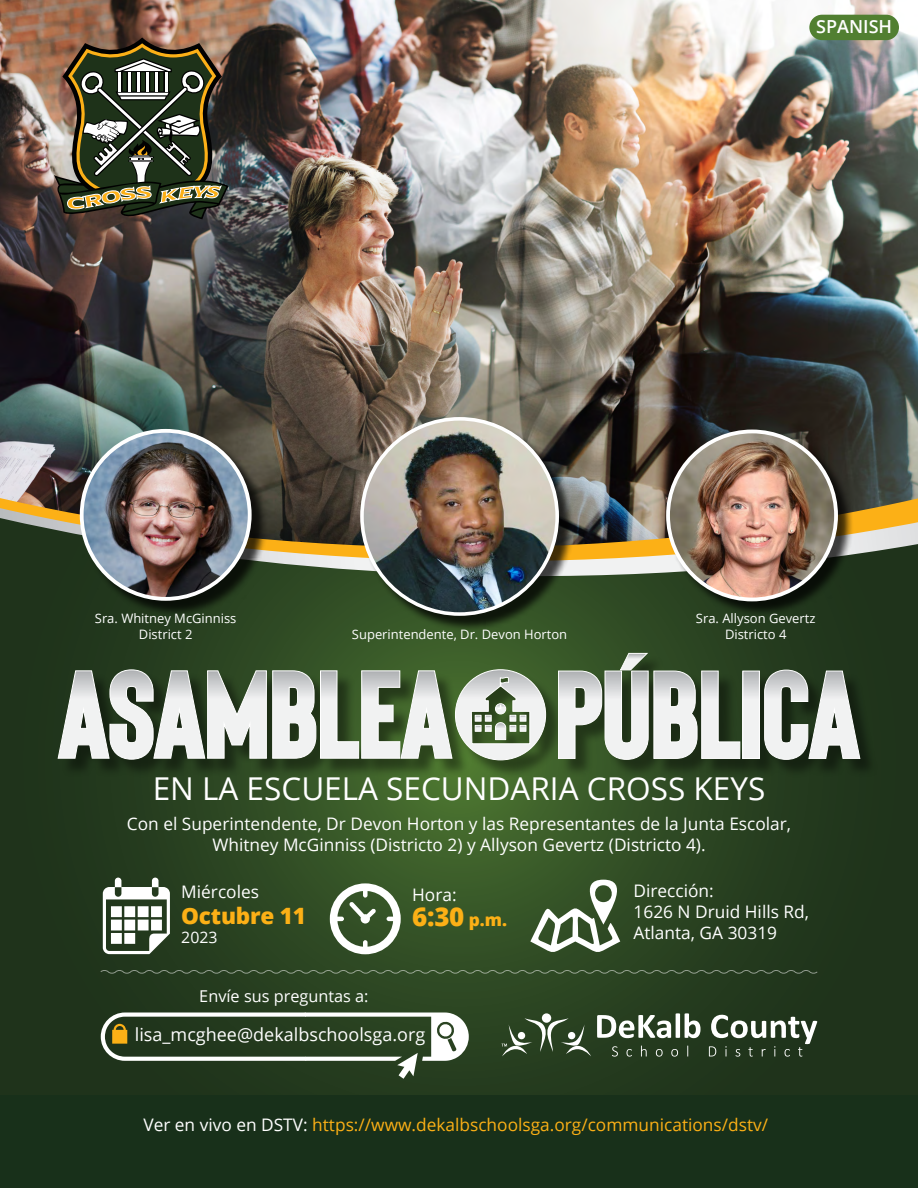
<style>
.page{position:relative;width:918px;height:1188px;background:#fff}
.page>*{position:absolute;margin:0;border:0;box-sizing:border-box;transform-origin:0 0}
.t1{font:31.5px "Open Sans";color:#fff}
.t2{font:800 25.95px "Open Sans";color:#fcb016}
.t3{font:800 22.5px "Open Sans";letter-spacing:-.01em;color:#fcb016}
.t4{font:18px "Open Sans";color:#fff}
.t5{font:600 18px "Open Sans";color:#fff}
.t6{font:17.25px/20.7px "Open Sans";color:#fff}
.t7{font:17.25px "Open Sans";color:#fcb016}
.t8{font:16.35px "Open Sans";color:#fff}
.t9{font:15.9px "Open Sans";color:#fff}
.t10{font:12.9px/15.6px "Open Sans";color:#fff;text-align:center}
.s1{font-size:17.25px}
.s2{color:#fff}
</style>
<div class="page">
<svg style="left:0;top:581px;width:918px;height:515px;background:#294120"></svg>
<img style="left:0;top:0;width:918px;height:548px">
<div style="left:0;top:1096px;width:918px;height:92px;background:#18301a"></div>
<div style="left:82px;top:431px;width:186px;height:186px;background:#000;opacity:.75"></div>
<img style="left:82px;top:431px;width:168px;height:168px;border-radius:84px">
<div style="left:80px;top:429px;width:172px;height:172px;border:4px solid #fff;border-radius:50%"></div>
<div style="left:362px;top:419px;width:213px;height:213px;background:#000;opacity:.75"></div>
<img style="left:362px;top:419px;width:195px;height:195px">
<div style="left:360px;top:417px;width:199px;height:199px;border:4px solid #fff;border-radius:50%"></div>
<div style="left:668px;top:432px;width:186px;height:186px;background:#000;opacity:.75"></div>
<img style="left:668px;top:431px;width:168px;height:168px;border-radius:84px">
<div style="left:666px;top:430px;width:172px;height:171px;border:4px solid #fff;border-radius:50%"></div>
<svg style="left:103px;top:878px;width:67px;height:76px"></svg>
<svg style="left:330px;top:883px;width:71px;height:71px"></svg>
<svg style="left:530px;top:880px;width:100px;height:76px"></svg>
<img style="left:54px;top:38px;width:175px;height:181px">
<div style="left:542px;top:1013px;width:9px;height:10px;background:#fff;border-radius:50%"></div>
<svg style="left:502px;top:1018px;width:89px;height:39px;background:#4e6248"></svg>
<svg style="left:612px;top:1046px;width:6px;height:11px"></svg>
<svg style="left:627px;top:1049px;width:5px;height:8px"></svg>
<svg style="left:641px;top:1046px;width:6px;height:11px"></svg>
<svg style="left:656px;top:1049px;width:7px;height:8px"></svg>
<svg style="left:671px;top:1049px;width:7px;height:8px"></svg>
<svg style="left:597px;top:1013px;width:104px;height:27px"></svg>
<svg style="left:709px;top:1013px;width:109px;height:44px"></svg>
<svg style="left:101px;top:1013px;width:368px;height:66px;background:#4c5d44"></svg>
<svg style="left:99px;top:969px;width:720px;height:6px;background:#3c5234"></svg>
<div style="left:61px;top:655px;width:817px;height:124px;background:#000;opacity:.41"></div>
<svg style="left:558px;top:652px;width:183px;height:108px"></svg>
<svg style="left:745px;top:673px;width:13px;height:84px"></svg>
<div style="left:743px;top:671px;width:17px;height:88px;border:1px solid #fff"></div>
<svg style="left:764px;top:669px;width:97px;height:91px"></svg>
<svg style="left:57px;top:669px;width:489px;height:92px"></svg>
<div style="left:809px;top:15px;width:90px;height:25px;background:#517f31;border-radius:13px"></div>
<p class="t5" style="left:816px;top:14px;width:77px">SPANISH</p>
<p class="t10" style="left:95px;top:611px;width:143px">Sra. Whitney McGinniss<br>District 2</p>
<p class="t10" style="left:696px;top:611px;width:121px">Sra. Allyson Gevertz</p>
<p class="t10" style="left:352px;top:626px;width:217px">Superintendente, Dr. Devon Horton</p>
<p class="t10" style="left:725px;top:626px;width:63px">Districto 4</p>
<h1 class="t1" style="left:153px;top:767px;width:614px">EN LA ESCUELA SECUNDARIA CROSS KEYS</h1>
<p class="t6" style="left:127px;top:813px;width:666px;text-align:center">Con el Superintendente, Dr Devon Horton y las Representantes de la Junta Escolar,<br>Whitney McGinniss (Districto 2) y Allyson Gevertz (Districto 4).</p>
<p class="t6" style="left:181px;top:881px;width:79px">Miércoles</p>
<h3 class="t3" style="left:181px;top:899px;width:126px">Octubre 11</h3>
<p class="t9" style="left:181px;top:927px;width:38px">2023</p>
<p class="t8" style="left:199px;top:985px;width:171px">Envíe sus preguntas a:</p>
<p class="t6" style="left:412px;top:884px;width:46px">Hora:</p>
<h2 class="t2" style="left:412px;top:897px;width:96px">6:30 <span class="s1">p.m.</span></h2>
<p class="t4" style="left:135px;top:1022px;width:292px">lisa_mcghee@dekalbschoolsga.org</p>
<p class="t6" style="left:634px;top:880px;width:177px">Dirección:<br>1626 N Druid Hills Rd,<br>Atlanta, GA 30319</p>
<p class="t7" style="left:143px;top:1113px;width:626px"><span class="s2">Ver en vivo en DSTV:</span> https://www.dekalbschoolsga.org/communications/dstv/</p>
</div>
